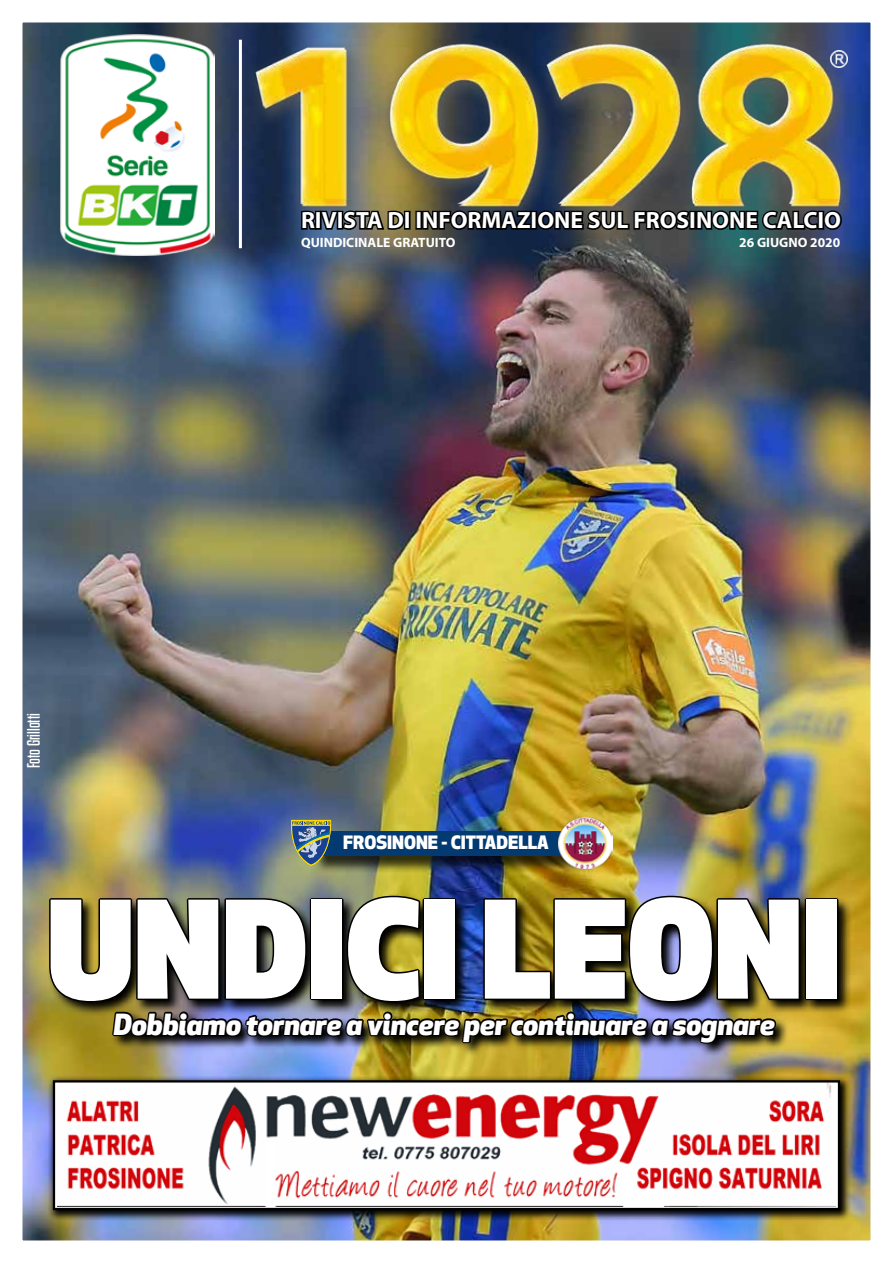
<style>
.page{position:relative;width:893px;height:1263px;background:#fff}
.page>*{position:absolute;margin:0;border:0;box-sizing:border-box;transform-origin:0 0}
.t1{font:900 132px "Apex New";color:#fff}
.t2{font:italic 800 28.5px "Apex New";color:#fff}
.t3{font:700 23.55px "Myriad Pro";color:#fff}
.t4{font:800 18px "Apex New";color:#fff}
.t5{font:18px "Dharma Gothic E";color:#fff}
.t6{font:700 13.5px "Myriad Pro";color:#fff}
</style>
<div class="page">
<img style="left:23px;top:23px;width:847px;height:1217px">
<img style="left:47px;top:894px;width:805px;height:163px">
<svg style="left:48px;top:897px;width:260px;height:107px;background:#1d1c12"></svg>
<div style="left:310px;top:898px;width:33px;height:102px;border:3px solid #000"></div>
<svg style="left:345px;top:894px;width:77px;height:110px;background:#3a3718"></svg>
<div style="left:423px;top:898px;width:33px;height:102px;border:3px solid #000"></div>
<img style="left:482px;top:894px;width:320px;height:110px">
<div style="left:805px;top:898px;width:33px;height:102px;border:3px solid #000"></div>
<img style="left:110px;top:1010px;width:668px;height:65px">
<div style="left:313px;top:833px;width:286px;height:41px;background:#000;opacity:.75"></div>
<div style="left:311px;top:831px;width:270px;height:24px;background:#023a71"></div>
<img style="left:559px;top:817px;width:53px;height:52px">
<svg style="left:291px;top:820px;width:40px;height:46px;background:#708378"></svg>
<img style="left:60px;top:34px;width:155px;height:222px">
<img style="left:233px;top:28px;width:617px;height:198px">
<svg style="left:300px;top:190px;width:106px;height:67px;background:#646551"></svg>
<div style="left:404px;top:211px;width:7px;height:19px;border:3px solid #000"></div>
<div style="left:415px;top:211px;width:7px;height:19px;border:3px solid #000"></div>
<img style="left:421px;top:184px;width:422px;height:55px">
<hr style="left:239px;top:40px;width:3px;height:208px;background:#fff">
<img style="left:830px;top:50px;width:18px;height:18px">
<img style="left:48px;top:1075px;width:803px;height:146px">
<img style="left:57px;top:1083px;width:778px;height:123px">
<div style="left:53px;top:1080px;width:787px;height:130px;border:2px solid #000"></div>
<p class="t3" style="left:301px;top:205px;width:542px">RIVISTA DI INFORMAZIONE SUL FROSINONE CALCIO</p>
<p class="t6" style="left:301px;top:233px;width:156px">QUINDICINALE GRATUITO</p>
<p class="t6" style="left:739px;top:234px;width:102px">26 GIUGNO 2020</p>
<p class="t5" style="left:25px;top:768px;width:57px;rotate:-90deg">Foto Grillotti</p>
<p class="t4" style="left:343px;top:830px;width:207px">FROSINONE - CITTADELLA</p>
<h1 class="t1" style="left:47px;top:862px;width:795px">UNDICI LEONI</h1>
<p class="t2" style="left:113px;top:1004px;width:663px">Dobbiamo tornare a vincere per continuare a sognare</p>
</div>
